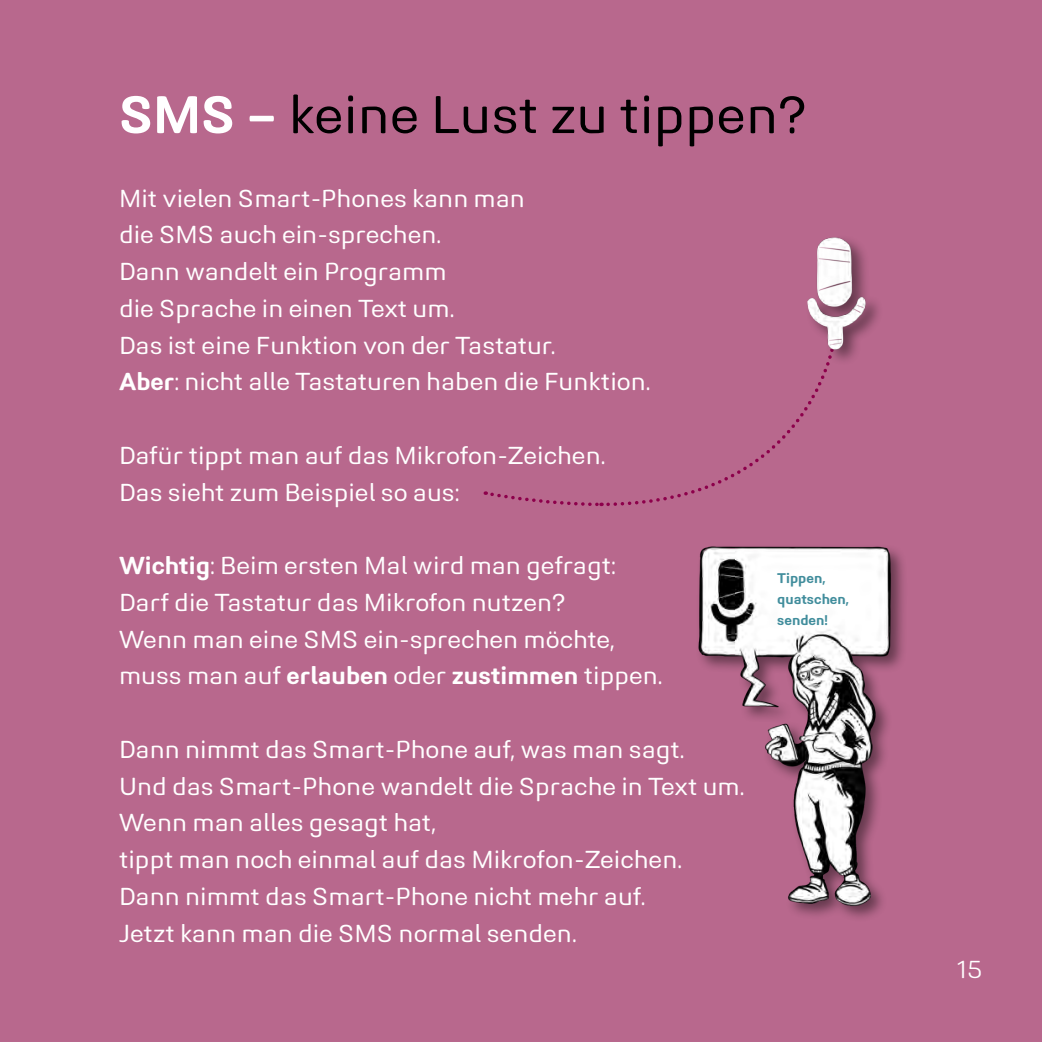
<style>
.page{position:relative;width:1042px;height:1042px;background:#b8688d}
.page>*{position:absolute;margin:0;border:0;box-sizing:border-box;transform-origin:0 0}
.t1{font:52.5px "Midpoint Pro";color:#000}
.t2{font:24.5px/36.8px "Midpoint Pro";color:#fff}
.t3{font:300 24.5px "Midpoint Pro";color:#fff}
.t4{font:700 14px/21px "Midpoint Pro";color:#418d9c}
.s1{font-weight:700;color:#fff}
.s2{font-weight:700}
</style>
<div class="page">
<svg style="left:485px;top:390px;width:334px;height:111px"></svg>
<img style="left:807px;top:237px;width:72px;height:153px">
<img style="left:520px;top:466px;width:384px;height:452px">
<h1 class="t1" style="left:119px;top:83px;width:691px"><span class="s1">SMS –</span> keine Lust zu tippen?</h1>
<p class="t2" style="left:119px;top:180px;width:533px">Mit vielen Smart-Phones kann man<br>die SMS auch ein-sprechen.<br>Dann wandelt ein Programm<br>die Sprache in einen Text um.<br>Das ist eine Funktion von der Tastatur.<br><span class="s2">Aber</span>: nicht alle Tastaturen haben die Funktion.</p>
<p class="t2" style="left:119px;top:437px;width:488px">Dafür tippt man auf das Mikrofon-Zeichen.<br>Das sieht zum Beispiel so aus:</p>
<p class="t2" style="left:119px;top:547px;width:545px"><span class="s2">Wichtig</span>: Beim ersten Mal wird man gefragt:<br>Darf die Tastatur das Mikrofon nutzen?<br>Wenn man eine SMS ein-sprechen möchte, muss man auf <span class="s2">erlauben</span> oder <span class="s2">zustimmen</span> tippen.</p>
<p class="t2" style="left:119px;top:731px;width:627px">Dann nimmt das Smart-Phone auf, was man sagt.<br>Und das Smart-Phone wandelt die Sprache in Text um.<br>Wenn man alles gesagt hat,<br>tippt man noch einmal auf das Mikrofon-Zeichen.<br>Dann nimmt das Smart-Phone nicht mehr auf.<br>Jetzt kann man die SMS normal senden.</p>
<p class="t4" style="left:777px;top:567px;width:74px">Tippen, quatschen, senden!</p>
<p class="t3" style="left:956px;top:955px;width:27px">15</p>
</div>
